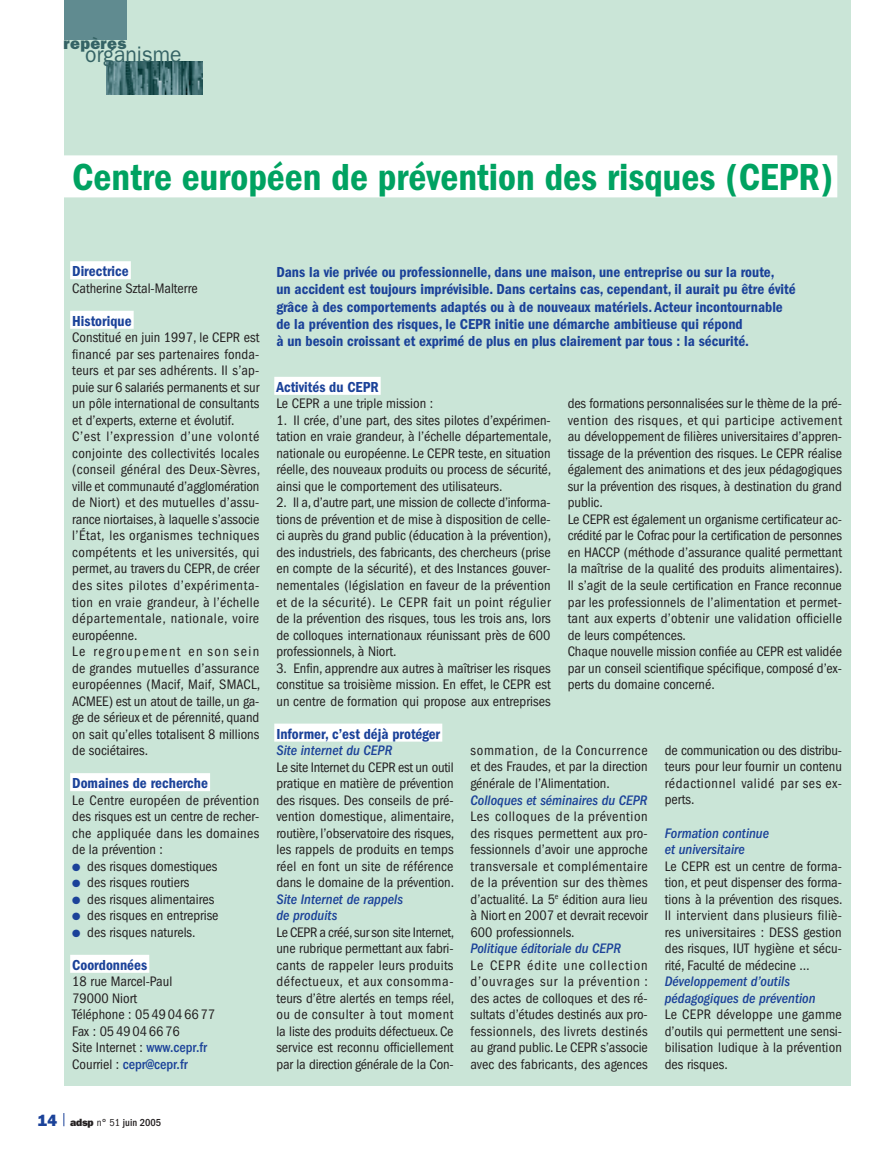
<style>
.page{position:relative;width:893px;height:1149px;background:#fff}
.page>*{position:absolute;margin:0;border:0;box-sizing:border-box;transform-origin:0 0}
.t1{font:39px "ITC Franklin Gothic Std Dm Cd";color:#00a261}
.t2{font:22.5px "ITC Franklin Gothic Std";color:#356365;scale:.94 1}
.t3{font:16.5px "ITC Franklin Gothic Std Hvy";letter-spacing:.02em;color:#356365}
.t4{font:15px/17.2px "ITC Franklin Gothic Std Dm Cd";color:#1b4299}
.t5{font:condensed 14.25px/16.5px "ITC Franklin Gothic Std";color:#231f20;text-align:justify}
.t6{font:italic 500 condensed 14.25px/16.5px "ITC Franklin Gothic Std";color:#1b4299}
.t7{font:condensed 14.25px "ITC Franklin Gothic Std";letter-spacing:.02em;color:#231f20}
.t8{font:500 condensed 10.5px "ITC Franklin Gothic Std";color:#231f20}
.t9{font:10.5px/16.5px "Zapf Dingbats Std";color:#1b4299;text-align:justify}
.s1{font-weight:500;color:#1b4299}
.s2{font-family:"ITC Franklin Gothic Std Hvy";font-weight:400;font-stretch:normal;font-size:16.2px;color:#1b4299}
.s3{font-family:"ITC Franklin Gothic Std Hvy";font-weight:400;font-stretch:normal}
.s4{font-weight:400}
</style>
<div class="page">
<div style="left:64px;top:0;width:786px;height:1085px;background:#cae5d7"></div>
<svg style="left:64px;top:1113px;width:1px;height:12px"></svg>
<img style="left:106px;top:62px;width:97px;height:32px">
<div style="left:64px;top:0;width:63px;height:40px;background:#608b90"></div>
<div style="left:64px;top:155px;width:773px;height:42px;background:#fff"></div>
<div style="left:70px;top:261px;width:61px;height:18px;background:#fff"></div>
<div style="left:70px;top:310px;width:64px;height:18px;background:#fff"></div>
<div style="left:70px;top:772px;width:140px;height:18px;background:#fff"></div>
<div style="left:70px;top:954px;width:79px;height:18px;background:#fff"></div>
<div style="left:274px;top:376px;width:107px;height:18px;background:#fff"></div>
<div style="left:274px;top:723px;width:168px;height:18px;background:#fff"></div>
<p class="t3" style="left:64px;top:34px;width:64px">repères</p>
<h2 class="t2" style="left:85px;top:41px;width:104px">organisme</h2>
<h1 class="t1" style="left:72px;top:155px;width:762px">Centre européen de prévention des risques (CEPR)</h1>
<p class="t4" style="left:72px;top:262px;width:58px">Directrice</p>
<p class="t5" style="left:72px;top:280px;width:127px">Catherine Sztal-Malterre</p>
<p class="t4" style="left:72px;top:312px;width:61px">Historique</p>
<p class="t5" style="left:72px;top:329px;width:189px;text-align:left">Constitué en juin 1997, le CEPR est financé par ses partenaires fonda&shy;teurs et par ses adhérents. Il s’ap&shy;puie sur 6 salariés permanents et sur un pôle international de consultants et d’experts, externe et évolutif.<br>C’est l’expression d’une volonté conjointe des collectivités locales (conseil général des Deux-Sèvres, ville et communauté d’agglomération de Niort) et des mutuelles d’assu&shy;rance niortaises, à laquelle s’associe l’État, les organismes techniques compétents et les universités, qui permet, au travers du CEPR, de créer des sites pilotes d’expérimenta&shy;tion en vraie grandeur, à l’échelle départementale, nationale, voire européenne.<br>Le regroupement en son sein de grandes mutuelles d’assurance européennes (Macif, Maif, SMACL, ACMEE) est un atout de taille, un ga&shy;ge de sérieux et de pérennité, quand on sait qu’elles totalisent 8 millions de sociétaires.</p>
<p class="t4" style="left:72px;top:774px;width:137px">Domaines de recherche</p>
<p class="t7" style="left:72px;top:791px;width:189px">Le Centre européen de prévention</p>
<p class="t5" style="left:72px;top:808px;width:189px">des risques est un centre de recher-</p>
<p class="t7" style="left:72px;top:824px;width:189px">che appliquée dans les domaines</p>
<p class="t5" style="left:72px;top:841px;width:92px">de la prévention :</p>
<p class="t5" style="left:87px;top:857px;width:132px">des risques domestiques</p>
<p class="t5" style="left:87px;top:874px;width:104px">des risques routiers</p>
<p class="t5" style="left:87px;top:890px;width:129px">des risques alimentaires</p>
<p class="t5" style="left:87px;top:907px;width:133px">des risques en entreprise</p>
<p class="t5" style="left:87px;top:923px;width:110px">des risques naturels.</p>
<p class="t4" style="left:72px;top:955px;width:76px">Coordonnées</p>
<p class="t5" style="left:72px;top:973px;width:144px;text-align:left">18 rue Marcel-Paul<br>79000 Niort<br>Téléphone : 0549046677<br>Fax : 0549046676<br>Site Internet : <span class="s1">www.cepr.fr<br></span>Courriel : <span class="s1">cepr@cepr.fr</span></p>
<p class="t9" style="left:72px;top:858px;width:10px">● ● ● ● ●</p>
<p class="t4" style="left:276px;top:263px;width:521px">Dans la vie privée ou professionnelle, dans une maison, une entreprise ou sur la route,<br>un accident est toujours imprévisible. Dans certains cas, cependant, il aurait pu être évité grâce à des comportements adaptés ou à de nouveaux matériels. Acteur incontournable de la prévention des risques, le CEPR initie une démarche ambitieuse qui répond<br>à un besoin croissant et exprimé de plus en plus clairement par tous : la sécurité.</p>
<p class="t4" style="left:276px;top:378px;width:104px">Activités du CEPR</p>
<p class="t5" style="left:276px;top:395px;width:158px">Le CEPR a une triple mission :</p>
<p class="t5" style="left:276px;top:412px;width:276px">1. Il crée, d’une part, des sites pilotes d’expérimen&shy;tation en vraie grandeur, à l’échelle départementale, nationale ou européenne. Le CEPR teste, en situation réelle, des nouveaux produits ou process de sécurité, ainsi que le comportement des utilisateurs.</p>
<p class="t5" style="left:276px;top:494px;width:276px">2. Il a, d’autre part, une mission de collecte d’informa&shy;tions de prévention et de mise à disposition de celle&shy;ci auprès du grand public (éducation à la prévention), des industriels, des fabricants, des chercheurs (prise en compte de la sécurité), et des Instances gouver&shy;nementales (législation en faveur de la prévention et de la sécurité). Le CEPR fait un point régulier de la prévention des risques, tous les trois ans, lors de colloques internationaux réunissant près de 600 professionnels, à Niort.</p>
<p class="t5" style="left:276px;top:659px;width:276px">3. Enfin, apprendre aux autres à maîtriser les risques constitue sa troisième mission. En effet, le CEPR est un centre de formation qui propose aux entreprises</p>
<p class="t5" style="left:568px;top:395px;width:276px;text-align:left">des formations personnalisées sur le thème de la pré&shy;vention des risques, et qui participe activement au développement de filières universitaires d’appren&shy;tissage de la prévention des risques. Le CEPR réalise également des animations et des jeux pédagogiques sur la prévention des risques, à destination du grand public.<br>Le CEPR est également un organisme certificateur ac&shy;crédité par le Cofrac pour la certification de personnes en HACCP (méthode d’assurance qualité permettant la maîtrise de la qualité des produits alimentaires).<br>Il s’agit de la seule certification en France reconnue par les professionnels de l’alimentation et permet&shy;tant aux experts d’obtenir une validation officielle de leurs compétences.<br>Chaque nouvelle mission confiée au CEPR est validée par un conseil scientifique spécifique, composé d’ex&shy;perts du domaine concerné.</p>
<p class="t4" style="left:276px;top:724px;width:165px">Informer, c’est déjà protéger</p>
<p class="t6" style="left:276px;top:742px;width:117px">Site internet du CEPR</p>
<p class="t5" style="left:276px;top:758px;width:179px">Le site Internet du CEPR est un outil pratique en matière de prévention des risques. Des conseils de pré&shy;vention domestique, alimentaire, routière, l’observatoire des risques, les rappels de produits en temps réel en font un site de référence dans le domaine de la prévention.</p>
<p class="t6" style="left:276px;top:890px;width:128px">Site Internet de rappels de produits</p>
<p class="t5" style="left:276px;top:923px;width:179px">Le CEPR a créé, sur son site Internet, une rubrique permettant aux fabri&shy;cants de rappeler leurs produits défectueux, et aux consomma&shy;teurs d’être alertés en temps réel, ou de consulter à tout moment la liste des produits défectueux. Ce service est reconnu officiellement par la direction générale de la Con-</p>
<p class="t5" style="left:471px;top:741px;width:179px">sommation, de la Concurrence et des Fraudes, et par la direction générale de l’Alimentation.</p>
<p class="t6" style="left:471px;top:791px;width:178px">Colloques et séminaires du CEPR</p>
<p class="t5" style="left:471px;top:808px;width:179px">Les colloques de la prévention des risques permettent aux pro&shy;fessionnels d’avoir une approche transversale et complémentaire de la prévention sur des thèmes d’actualité. La 5<sup>e</sup> édition aura lieu à Niort en 2007 et devrait recevoir 600 professionnels.</p>
<p class="t6" style="left:471px;top:940px;width:152px">Politique éditoriale du CEPR</p>
<p class="t5" style="left:471px;top:956px;width:179px">Le CEPR édite une collection d’ouvrages sur la prévention : des actes de colloques et des ré&shy;sultats d’études destinés aux pro&shy;fessionnels, des livrets destinés au grand public. Le CEPR s’associe avec des fabricants, des agences</p>
<p class="t5" style="left:665px;top:741px;width:179px">de communication ou des distribu&shy;teurs pour leur fournir un contenu rédactionnel validé par ses ex&shy;perts.</p>
<p class="t6" style="left:665px;top:824px;width:106px">Formation continue et universitaire</p>
<p class="t5" style="left:665px;top:857px;width:179px">Le CEPR est un centre de forma&shy;tion, et peut dispenser des forma&shy;tions à la prévention des risques.<br>Il intervient dans plusieurs filiè&shy;res universitaires : DESS gestion des risques, IUT hygiène et sécu&shy;rité, Faculté de médecine …</p>
<p class="t6" style="left:665px;top:973px;width:152px">Développement d’outils pédagogiques de prévention</p>
<p class="t5" style="left:665px;top:1006px;width:179px">Le CEPR développe une gamme d’outils qui permettent une sensi&shy;bilisation ludique à la prévention des risques.</p>
<p class="t8" style="left:38px;top:1115px;width:125px"><span class="s2">14</span> <span class="s3">adsp</span> <span class="s4">n° 51</span> juin 2005</p>
</div>
